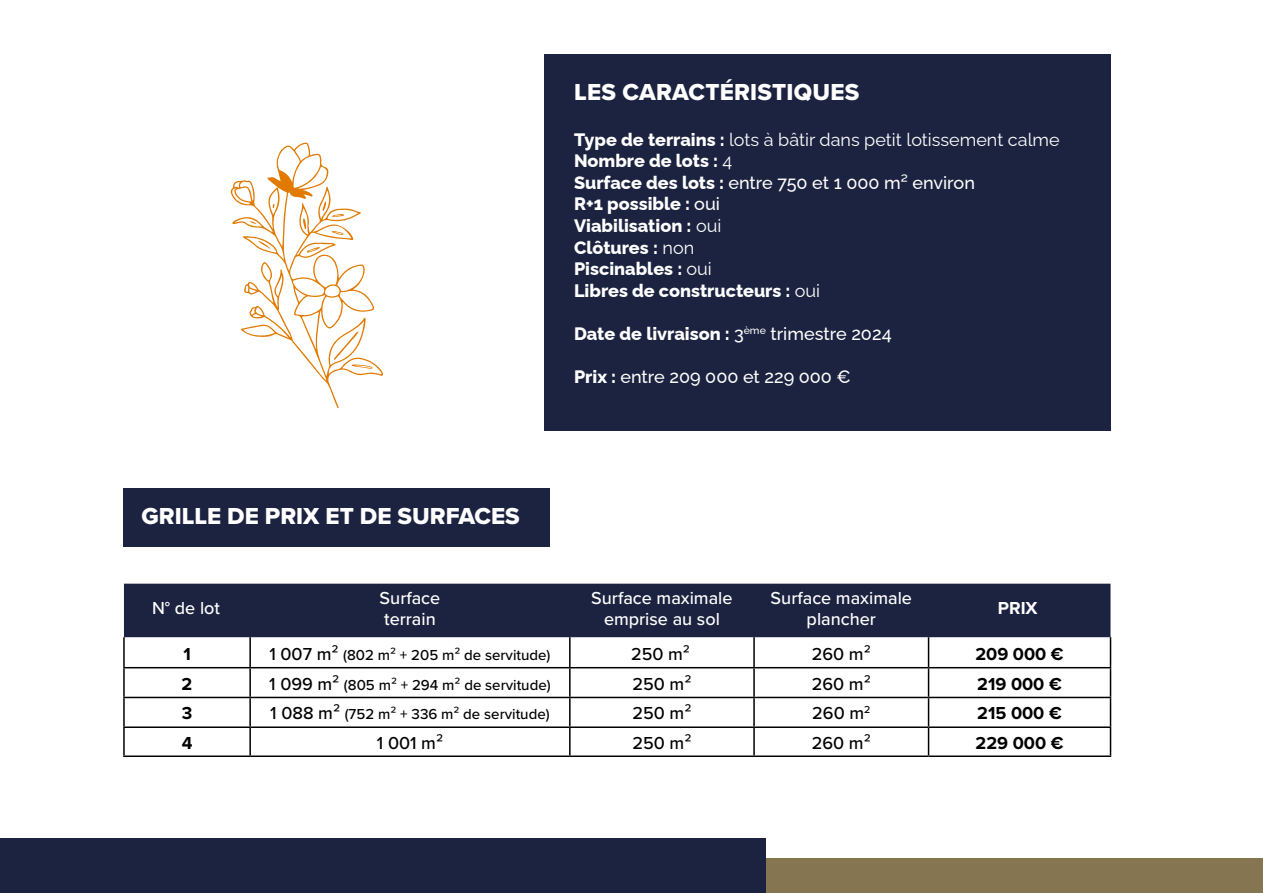
<style>
.page{position:relative;width:1263px;height:893px;background:#fff}
.page>*{position:absolute;margin:0;border:0;box-sizing:border-box;transform-origin:0 0}
.t1{font:24px "Proxima Nova Extrabld";color:#fff}
.t2{font:800 18px/21.6px "Raleway";color:#fff}
.t3{font:500 18px/21.6px "Proxima Nova";color:#fff;text-align:center}
.t4{font:500 18px "Proxima Nova";color:#000}
.t5{font:700 18px "Proxima Nova";color:#000}
.t6{font:500 18px "Raleway";color:#fff}
.t7{font:700 18px "Proxima Nova";color:#fff}
.t8{font:500 15px "Proxima Nova";color:#000}
.s1{font-weight:400}
.s2{font-weight:500}
.s3{font-weight:800}
.s4{font-size:18px}
</style>
<div class="page">
<div style="left:123px;top:488px;width:426px;height:58px;background:#1c2340"></div>
<div style="left:545px;top:54px;width:566px;height:376px;background:#1c2340"></div>
<div style="left:750px;top:858px;width:513px;height:35px;background:#857550"></div>
<div style="left:0;top:839px;width:766px;height:54px;background:#1c2340"></div>
<div style="left:124px;top:584px;width:986px;height:53px;background:#1c2340"></div>
<hr style="left:123px;top:637px;width:2px;height:30px;background:#000">
<hr style="left:249px;top:637px;width:2px;height:30px;background:#000">
<hr style="left:569px;top:637px;width:2px;height:30px;background:#000">
<hr style="left:753px;top:637px;width:2px;height:30px;background:#000">
<hr style="left:928px;top:637px;width:1px;height:30px;background:#000">
<hr style="left:1110px;top:637px;width:1px;height:30px;background:#000">
<hr style="left:123px;top:667px;width:127px;height:1px;background:#000">
<hr style="left:123px;top:668px;width:2px;height:29px;background:#000">
<hr style="left:250px;top:667px;width:320px;height:1px;background:#000">
<hr style="left:249px;top:668px;width:2px;height:29px;background:#000">
<hr style="left:570px;top:667px;width:184px;height:1px;background:#000">
<hr style="left:569px;top:668px;width:2px;height:29px;background:#000">
<hr style="left:754px;top:667px;width:174px;height:1px;background:#000">
<hr style="left:753px;top:668px;width:2px;height:29px;background:#000">
<hr style="left:928px;top:667px;width:183px;height:1px;background:#000">
<hr style="left:123px;top:697px;width:127px;height:1px;background:#000">
<hr style="left:123px;top:698px;width:2px;height:28px;background:#000">
<hr style="left:250px;top:697px;width:320px;height:1px;background:#000">
<hr style="left:249px;top:698px;width:2px;height:28px;background:#000">
<hr style="left:570px;top:697px;width:184px;height:1px;background:#000">
<hr style="left:569px;top:698px;width:2px;height:28px;background:#000">
<hr style="left:754px;top:697px;width:174px;height:1px;background:#000">
<hr style="left:753px;top:698px;width:2px;height:28px;background:#000">
<hr style="left:928px;top:697px;width:183px;height:1px;background:#000">
<hr style="left:123px;top:726px;width:127px;height:2px;background:#000">
<hr style="left:123px;top:728px;width:2px;height:27px;background:#000">
<hr style="left:250px;top:726px;width:320px;height:2px;background:#000">
<hr style="left:249px;top:728px;width:2px;height:27px;background:#000">
<hr style="left:570px;top:726px;width:184px;height:2px;background:#000">
<hr style="left:569px;top:728px;width:2px;height:27px;background:#000">
<hr style="left:754px;top:726px;width:174px;height:2px;background:#000">
<hr style="left:753px;top:728px;width:2px;height:27px;background:#000">
<hr style="left:928px;top:726px;width:183px;height:2px;background:#000">
<svg style="left:928px;top:668px;width:1px;height:87px"></svg>
<svg style="left:1110px;top:668px;width:1px;height:87px"></svg>
<hr style="left:123px;top:755px;width:127px;height:2px;background:#000">
<hr style="left:250px;top:755px;width:320px;height:2px;background:#000">
<hr style="left:570px;top:755px;width:184px;height:2px;background:#000">
<hr style="left:754px;top:755px;width:174px;height:2px;background:#000">
<hr style="left:928px;top:755px;width:183px;height:2px;background:#000">
<svg style="left:230px;top:142px;width:153px;height:266px"></svg>
<h1 class="t1" style="left:574px;top:74px;width:287px">LES CARACTÉRISTIQUES</h1>
<h1 class="t1" style="left:141px;top:498px;width:380px">GRILLE DE PRIX ET DE SURFACES</h1>
<p class="t2" style="left:574px;top:126px;width:487px">Type de terrains : <span class="s1">lots à bâtir dans petit lotissement calme<br></span>Nombre de lots : <span class="s1">4<br></span>Surface des lots : <span class="s2">entre 750 et 1 000 m² environ<br></span>R+1 possible : <span class="s2">oui<br></span>Viabilisation : <span class="s1">oui<br></span>Clôtures : <span class="s1">non<br></span>Piscinables : <span class="s1">oui<br></span>Libres de constructeurs : <span class="s1">oui</span></p>
<p class="t2" style="left:574px;top:321px;width:319px">Date de livraison : <span class="s2">3</span><sup>ème</sup> <span class="s2">trimestre 2024</span></p>
<p class="t6" style="left:574px;top:362px;width:278px"><span class="s3">Prix :</span> entre 209 000 et 229 000 €</p>
<p class="t3" style="left:380px;top:586px;width:62px;text-align:left">Surface terrain</p>
<p class="t3" style="left:591px;top:586px;width:143px">Surface maximale emprise au sol</p>
<p class="t3" style="left:771px;top:586px;width:143px">Surface maximale plancher</p>
<p class="t3" style="left:152px;top:596px;width:69px">N° de lot</p>
<p class="t7" style="left:998px;top:594px;width:41px">PRIX</p>
<p class="t5" style="left:183px;top:640px;width:9px">1</p>
<p class="t8" style="left:269px;top:643px;width:283px"><span class="s4">1 007 m²</span> (802 m² + 205 m² de servitude)</p>
<p class="t4" style="left:631px;top:640px;width:60px">250 m²</p>
<p class="t4" style="left:812px;top:640px;width:60px">260 m²</p>
<p class="t5" style="left:975px;top:640px;width:90px">209 000 €</p>
<p class="t5" style="left:182px;top:670px;width:12px">2</p>
<p class="t8" style="left:269px;top:673px;width:283px"><span class="s4">1 099 m²</span> (805 m² + 294 m² de servitude)</p>
<p class="t4" style="left:632px;top:670px;width:60px">250 m²</p>
<p class="t4" style="left:812px;top:670px;width:60px">260 m²</p>
<p class="t5" style="left:977px;top:670px;width:86px">219 000 €</p>
<p class="t5" style="left:182px;top:700px;width:12px">3</p>
<p class="t8" style="left:270px;top:703px;width:281px"><span class="s4">1 088 m²</span> (752 m² + 336 m² de servitude)</p>
<p class="t4" style="left:632px;top:700px;width:60px">250 m²</p>
<p class="t4" style="left:812px;top:700px;width:60px">260 m<sup>2</sup></p>
<p class="t5" style="left:977px;top:700px;width:86px">215 000 €</p>
<p class="t5" style="left:182px;top:729px;width:12px">4</p>
<p class="t4" style="left:377px;top:729px;width:68px">1 001 m²</p>
<p class="t4" style="left:632px;top:729px;width:60px">250 m²</p>
<p class="t4" style="left:812px;top:729px;width:60px">260 m²</p>
<p class="t5" style="left:975px;top:729px;width:90px">229 000 €</p>
</div>
